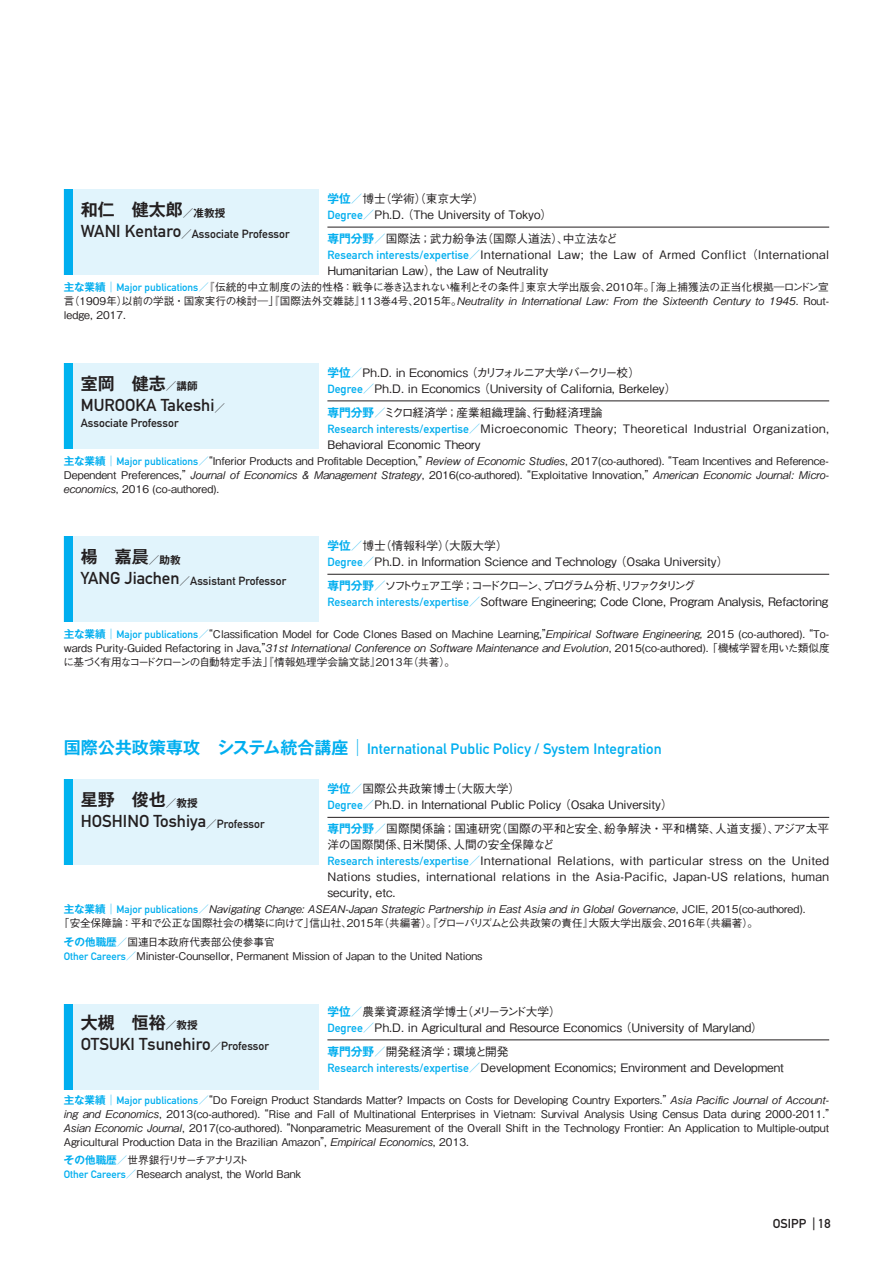
<style>
.page{position:relative;width:893px;height:1263px;background:#fff}
.page>*{position:absolute;margin:0;border:0;box-sizing:border-box;transform-origin:0 0}
.t1{font:16.95px "DIN Mittelschrift Std";color:#231f20}
.t2{font:700 16.95px "Gothic MB101 Pro De";color:#231f20}
.t3{font:14.85px "DIN Mittelschrift Std";letter-spacing:.005em;color:#00aeef}
.t4{font:12.75px "DIN Mittelschrift Std";color:#231f20}
.t5{font:500 11.7px/15.9px "Gothic BBB Pro";color:#231f20}
.t6{font:500 11.7px/15.9px "Gothic BBB Pro";letter-spacing:.03em;color:#231f20}
.t7{font:500 11.7px/15.9px "Gothic BBB Pro";letter-spacing:.04em;color:#231f20}
.t8{font:500 11.7px/15.9px "Gothic BBB Pro";letter-spacing:.045em;color:#231f20}
.t9{font:11.7px "DIN Mittelschrift Std";color:#231f20}
.t10{font:500 10.65px/13.8px "Gothic BBB Pro";color:#231f20}
.s1{font-family:"Gothic MB101 Pro De";font-weight:700;color:#00aeef}
.s2{color:#00aeef}
.s3{font-family:"DIN Mittelschrift Std";font-weight:400;color:#00aeef}
.s4{font-family:"Gothic MB101 Pro";font-weight:300;color:#00aeef}
.s5{font-size:10.65px}
.s6{font-size:16.95px}
.s7{font-family:"Gothic MB101 Pro De";font-weight:700;font-size:10.65px}
.s8{font-family:"Gothic MB101 Pro De";font-weight:700;font-size:16.95px}
.s9{font-family:"Gothic MB101 Pro";font-weight:300;font-size:16.95px}
.s10{font-size:11.7px}
</style>
<div class="page">
<div style="left:64px;top:189px;width:255px;height:85px;background:#e1f4fc"></div>
<div style="left:64px;top:189px;width:8px;height:85px;background:#00aeef"></div>
<hr style="left:327px;top:227px;width:502px;height:1px;background:#231f20">
<div style="left:64px;top:536px;width:255px;height:85px;background:#e1f4fc"></div>
<div style="left:64px;top:536px;width:8px;height:85px;background:#00aeef"></div>
<hr style="left:327px;top:574px;width:502px;height:1px;background:#231f20">
<div style="left:64px;top:1004px;width:255px;height:85px;background:#e1f4fc"></div>
<div style="left:64px;top:1004px;width:8px;height:85px;background:#00aeef"></div>
<hr style="left:327px;top:1039px;width:502px;height:1px;background:#231f20">
<div style="left:64px;top:779px;width:255px;height:85px;background:#e1f4fc"></div>
<div style="left:64px;top:779px;width:8px;height:85px;background:#00b3ef"></div>
<hr style="left:327px;top:817px;width:502px;height:1px;background:#231f20">
<div style="left:64px;top:363px;width:255px;height:85px;background:#e1f4fc"></div>
<div style="left:64px;top:363px;width:8px;height:85px;background:#00b3ef"></div>
<hr style="left:327px;top:401px;width:502px;height:1px;background:#231f20">
<p class="t5" style="left:327px;top:189px;width:226px"><span class="s1">学位</span><span class="s2">／</span>博士（学術）（東京大学）<br><span class="s3">Degree</span><span class="s2">／</span>Ph.D. （The University of Tokyo）</p>
<p class="t7" style="left:327px;top:229px;width:503px"><span class="s1">専門分野</span><span class="s2">／</span>国際法；武力紛争法（国際人道法）、中立法など<br><span class="s3">Research interests/expertise</span><span class="s2">／</span>International Law; the Law of Armed Conflict （International<br>Humanitarian Law）, the Law of Neutrality</p>
<p class="t10" style="left:64px;top:279px;width:767px;text-align:justify"><span class="s1">主な業績</span><span class="s4">｜</span><span class="s3">Major publications</span><span class="s2">／</span>『伝統的中立制度の法的性格：戦争に巻き込まれない権利とその条件』東京大学出版会、2010年。「海上捕獲法の正当化根拠―ロンドン宣言（1909年）以前の学説・国家実行の検討―」『国際法外交雑誌』113巻4号、2015年。Neutrality in International Law: From the Sixteenth Century to 1945. Rout&shy;ledge, 2017.</p>
<h1 class="t2" style="left:81px;top:195px;width:146px">和仁　健太郎<span class="s5">／准教授</span></h1>
<p class="t9" style="left:81px;top:227px;width:210px"><span class="s6">WANI Kentaro</span><span class="s7">／</span>Associate Professor</p>
<p class="t5" style="left:327px;top:363px;width:350px"><span class="s1">学位</span><span class="s2">／</span>Ph.D. in Economics （カリフォルニア大学バークリー校）<br><span class="s3">Degree</span><span class="s2">／</span>Ph.D. in Economics （University of California, Berkeley）</p>
<p class="t8" style="left:327px;top:403px;width:503px"><span class="s1">専門分野</span><span class="s2">／</span>ミクロ経済学；産業組織理論、行動経済理論<br><span class="s3">Research interests/expertise</span><span class="s2">／</span>Microeconomic Theory; Theoretical Industrial Organization,<br>Behavioral Economic Theory</p>
<p class="t10" style="left:64px;top:453px;width:767px;text-align:justify"><span class="s1">主な業績</span><span class="s4">｜</span><span class="s3">Major publications</span><span class="s2">／</span>“Inferior Products and Profitable Deception,”Review of Economic Studies, 2017(co-authored). “Team Incentives and Reference-Dependent Preferences,”Journal of Economics &amp; Management Strategy, 2016(co-authored). “Exploitative Innovation,”American Economic Journal: Micro&shy;economics, 2016 (co-authored).</p>
<h1 class="t2" style="left:81px;top:369px;width:118px">室岡　健志<span class="s5">／講師</span></h1>
<h1 class="t1" style="left:81px;top:395px;width:146px">MUROOKA Takeshi<span class="s7">／</span></h1>
<p class="t9" style="left:81px;top:416px;width:99px">Associate Professor</p>
<p class="t5" style="left:327px;top:536px;width:403px"><span class="s1">学位</span><span class="s2">／</span>博士（情報科学）（大阪大学）<br><span class="s3">Degree</span><span class="s2">／</span>Ph.D. in Information Science and Technology （Osaka University）</p>
<p class="t5" style="left:327px;top:576px;width:502px"><span class="s1">専門分野</span><span class="s2">／</span>ソフトウェア工学；コードクローン、プログラム分析、リファクタリング<br><span class="s3">Research interests/expertise</span><span class="s2">／</span>Software Engineering; Code Clone, Program Analysis, Refactoring</p>
<p class="t10" style="left:63px;top:626px;width:768px;text-align:justify"><span class="s1">主な業績</span><span class="s4">｜</span><span class="s3">Major publications</span><span class="s2">／</span>“Classification Model for Code Clones Based on Machine Learning,”Empirical Software Engineering, 2015 (co-authored). “To&shy;wards Purity-Guided Refactoring in Java,”31st International Conference on Software Maintenance and Evolution, 2015(co-authored). 「機械学習を用いた類似度に基づく有用なコードクローンの自動特定手法」『情報処理学会論文誌』2013年（共著）。</p>
<h1 class="t2" style="left:81px;top:542px;width:101px">楊　嘉晨<span class="s5">／助教</span></h1>
<p class="t9" style="left:81px;top:574px;width:207px"><span class="s6">YANG Jiachen</span><span class="s7">／</span>Assistant Professor</p>
<h2 class="t3" style="left:64px;top:740px;width:599px"><span class="s8">国際公共政策専攻　システム統合講座</span><span class="s9">｜</span>International Public Policy / System Integration</h2>
<h1 class="t2" style="left:81px;top:785px;width:118px">星野　俊也<span class="s5">／教授</span></h1>
<h1 class="t1" style="left:81px;top:811px;width:185px">HOSHINO Toshiya<span class="s7">／</span><span class="s10">Professor</span></h1>
<p class="t5" style="left:327px;top:779px;width:347px"><span class="s1">学位</span><span class="s2">／</span>国際公共政策博士（大阪大学）<br><span class="s3">Degree</span><span class="s2">／</span>Ph.D. in International Public Policy （Osaka University）</p>
<p class="t6" style="left:327px;top:819px;width:503px"><span class="s1">専門分野</span><span class="s2">／</span>国際関係論；国連研究（国際の平和と安全、紛争解決・平和構築、人道支援）、アジア太平洋の国際関係、日米関係、人間の安全保障など<br><span class="s3">Research interests/expertise</span><span class="s2">／</span>International Relations, with particular stress on the United Nations studies, international relations in the Asia-Pacific, Japan-US relations, human security, etc.</p>
<p class="t10" style="left:59px;top:901px;width:748px;text-indent:5px"><span class="s1">主な業績</span><span class="s4">｜</span><span class="s3">Major publications</span><span class="s2">／</span>Navigating Change: ASEAN-Japan Strategic Partnership in East Asia and in Global Governance, JCIE, 2015(co-authored).「安全保障論：平和で公正な国際社会の構築に向けて」信山社、2015年（共編著）。『グローバリズムと公共政策の責任』大阪大学出版会、2016年（共編著）。</p>
<p class="t10" style="left:64px;top:934px;width:420px"><span class="s1">その他職歴</span><span class="s2">／</span>国連日本政府代表部公使参事官<br><span class="s3">Other Careers</span><span class="s2">／</span>Minister-Counsellor, Permanent Mission of Japan to the United Nations</p>
<p class="t5" style="left:327px;top:1002px;width:437px"><span class="s1">学位</span><span class="s2">／</span>農業資源経済学博士（メリーランド大学）<br><span class="s3">Degree</span><span class="s2">／</span>Ph.D. in Agricultural and Resource Economics （University of Maryland）</p>
<p class="t5" style="left:327px;top:1042px;width:458px"><span class="s1">専門分野</span><span class="s2">／</span>開発経済学；環境と開発<br><span class="s3">Research interests/expertise</span><span class="s2">／</span>Development Economics; Environment and Development</p>
<p class="t10" style="left:64px;top:1092px;width:773px"><span class="s1">主な業績</span><span class="s4">｜</span><span class="s3">Major publications</span><span class="s2">／</span>“Do Foreign Product Standards Matter? Impacts on Costs for Developing Country Exporters.”Asia Pacific Journal of Account&shy;ing and Economics, 2013(co-authored). “Rise and Fall of Multinational Enterprises in Vietnam: Survival Analysis Using Census Data during 2000-2011.” Asian Economic Journal, 2017(co-authored). “Nonparametric Measurement of the Overall Shift in the Technology Frontier: An Application to Multiple-output Agricultural Production Data in the Brazilian Amazon”, Empirical Economics, 2013.</p>
<p class="t10" style="left:64px;top:1151px;width:239px"><span class="s1">その他職歴</span><span class="s2">／</span>世界銀行リサーチアナリスト<br><span class="s3">Other Careers</span><span class="s2">／</span>Research analyst, the World Bank</p>
<h1 class="t2" style="left:81px;top:1008px;width:118px">大槻　恒裕<span class="s5">／教授</span></h1>
<h1 class="t1" style="left:81px;top:1034px;width:190px">OTSUKI Tsunehiro<span class="s7">／</span><span class="s10">Professor</span></h1>
<p class="t4" style="left:773px;top:1216px;width:59px">OSIPP | 18</p>
</div>
